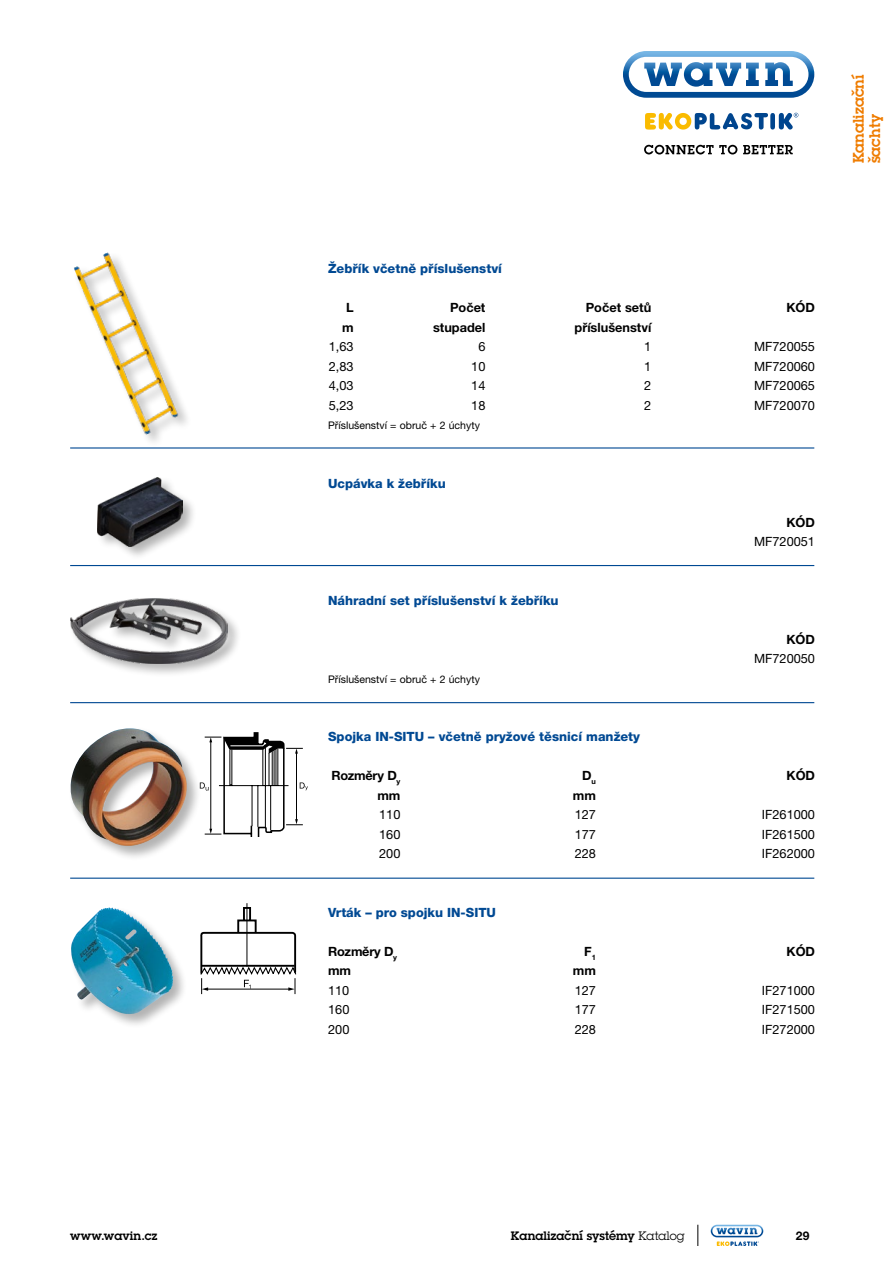
<style>
.page{position:relative;width:893px;height:1263px;background:#fff}
.page>*{position:absolute;margin:0;border:0;box-sizing:border-box;transform-origin:0 0}
.t1{font:600 15px/16.5px "Lubalin Graphfor Wavin";color:#ef7c00}
.t2{font:12.75px "Helvetica Neue CE";color:#000}
.t3{font:800 12.75px "Helvetica Neue LT Pro";color:#004993}
.t4{font:700 12.75px/19.5px "Helvetica Neue CE";color:#000;text-align:right}
.t5{font:700 12.75px/19.5px "Helvetica Neue CE";letter-spacing:-.02em;color:#000;text-align:right}
.t6{font:600 12px "Lubalin Graphfor Wavin";letter-spacing:.01em;color:#000}
.t7{font:700 12px "Helvetica Neue CE";color:#000}
.t8{font:10.5px "Helvetica Neue CE";color:#000}
.s1{font-weight:400}
</style>
<div class="page">
<svg style="left:697px;top:1225px;width:1px;height:21px"></svg>
<svg style="left:711px;top:1225px;width:52px;height:21px"></svg>
<svg style="left:623px;top:51px;width:191px;height:47px"></svg>
<svg style="left:644px;top:145px;width:93px;height:9px"></svg>
<svg style="left:743px;top:145px;width:50px;height:9px"></svg>
<svg style="left:645px;top:113px;width:153px;height:17px"></svg>
<hr style="left:70px;top:447px;width:744px;height:2px;background:#004993">
<hr style="left:70px;top:565px;width:744px;height:1px;background:#004993">
<img style="left:74px;top:252px;width:111px;height:185px">
<div style="left:68px;top:596px;width:174px;height:81px;background:#000;opacity:.3"></div>
<img style="left:70px;top:598px;width:158px;height:65px">
<hr style="left:70px;top:702px;width:744px;height:1px;background:#004993">
<hr style="left:70px;top:878px;width:744px;height:1px;background:#004993">
<svg style="left:201px;top:732px;width:107px;height:104px"></svg>
<hr style="left:247px;top:903px;width:1px;height:63px;background:#000">
<svg style="left:200px;top:906px;width:97px;height:88px"></svg>
<div style="left:69px;top:905px;width:119px;height:123px;background:#000;opacity:.3"></div>
<img style="left:69px;top:907px;width:105px;height:109px">
<div style="left:68px;top:726px;width:133px;height:134px;background:#000;opacity:.3"></div>
<img style="left:69px;top:728px;width:120px;height:120px">
<div style="left:96px;top:476px;width:101px;height:84px;background:#000;opacity:.3"></div>
<img style="left:98px;top:478px;width:84px;height:68px">
<p class="t1" style="left:850px;top:163px;width:91px;rotate:-90deg">Kanalizační šachty</p>
<p class="t3" style="left:328px;top:261px;width:175px">Žebřík včetně příslušenství</p>
<p class="t4" style="left:342px;top:298px;width:13px;text-align:center">L m</p>
<p class="t4" style="left:433px;top:298px;width:54px">Počet stupadel</p>
<p class="t4" style="left:575px;top:298px;width:78px">Počet setů příslušenství</p>
<p class="t4" style="left:786px;top:298px;width:30px">KÓD</p>
<p class="t2" style="left:329px;top:339px;width:26px">1,63</p>
<p class="t2" style="left:478px;top:339px;width:9px">6</p>
<p class="t2" style="left:644px;top:339px;width:9px">1</p>
<p class="t2" style="left:754px;top:339px;width:62px">MF720055</p>
<p class="t2" style="left:329px;top:358px;width:26px">2,83</p>
<p class="t2" style="left:471px;top:358px;width:16px">10</p>
<p class="t2" style="left:644px;top:358px;width:9px">1</p>
<p class="t2" style="left:754px;top:358px;width:62px">MF720060</p>
<p class="t2" style="left:329px;top:378px;width:26px">4,03</p>
<p class="t2" style="left:471px;top:378px;width:16px">14</p>
<p class="t2" style="left:644px;top:378px;width:9px">2</p>
<p class="t2" style="left:754px;top:378px;width:62px">MF720065</p>
<p class="t2" style="left:329px;top:397px;width:26px">5,23</p>
<p class="t2" style="left:471px;top:397px;width:16px">18</p>
<p class="t2" style="left:644px;top:397px;width:9px">2</p>
<p class="t2" style="left:754px;top:397px;width:62px">MF720070</p>
<p class="t8" style="left:328px;top:419px;width:153px">Příslušenství = obruč + 2 úchyty</p>
<p class="t3" style="left:328px;top:475px;width:119px">Ucpávka k žebříku</p>
<p class="t3" style="left:328px;top:592px;width:232px">Náhradní set příslušenství k žebříku</p>
<p class="t8" style="left:328px;top:672px;width:153px">Příslušenství = obruč + 2 úchyty</p>
<p class="t3" style="left:328px;top:729px;width:313px">Spojka IN-SITU – včetně pryžové těsnicí manžety</p>
<p class="t4" style="left:786px;top:512px;width:30px">KÓD</p>
<p class="t2" style="left:754px;top:534px;width:62px">MF720051</p>
<p class="t4" style="left:786px;top:629px;width:30px">KÓD</p>
<p class="t2" style="left:754px;top:651px;width:62px">MF720050</p>
<p class="t5" style="left:331px;top:766px;width:70px">Rozměry D<sub>y </sub>mm</p>
<p class="t4" style="left:573px;top:766px;width:25px">D<sub>u </sub>mm</p>
<p class="t4" style="left:786px;top:766px;width:30px">KÓD</p>
<p class="t2" style="left:379px;top:807px;width:23px">110</p>
<p class="t2" style="left:575px;top:807px;width:23px">127</p>
<p class="t2" style="left:762px;top:807px;width:55px">IF261000</p>
<p class="t2" style="left:379px;top:826px;width:23px">160</p>
<p class="t2" style="left:575px;top:826px;width:23px">177</p>
<p class="t2" style="left:762px;top:826px;width:55px">IF261500</p>
<p class="t2" style="left:379px;top:846px;width:23px">200</p>
<p class="t2" style="left:575px;top:846px;width:23px">228</p>
<p class="t2" style="left:762px;top:846px;width:55px">IF262000</p>
<p class="t3" style="left:328px;top:904px;width:169px">Vrták – pro spojku IN-SITU</p>
<p class="t5" style="left:328px;top:941px;width:70px;text-align:left">Rozměry D<sub>y </sub>mm</p>
<p class="t4" style="left:573px;top:941px;width:25px">F<sub>1 </sub>mm</p>
<p class="t4" style="left:786px;top:941px;width:30px">KÓD</p>
<p class="t2" style="left:328px;top:982px;width:23px">110</p>
<p class="t2" style="left:575px;top:982px;width:23px">127</p>
<p class="t2" style="left:762px;top:982px;width:55px">IF271000</p>
<p class="t2" style="left:328px;top:1002px;width:23px">160</p>
<p class="t2" style="left:575px;top:1002px;width:23px">177</p>
<p class="t2" style="left:762px;top:1002px;width:55px">IF271500</p>
<p class="t2" style="left:328px;top:1021px;width:23px">200</p>
<p class="t2" style="left:575px;top:1021px;width:23px">228</p>
<p class="t2" style="left:762px;top:1021px;width:55px">IF272000</p>
<p class="t6" style="left:70px;top:1228px;width:89px">www.wavin.cz</p>
<p class="t6" style="left:511px;top:1228px;width:175px">Kanalizační systémy <span class="s1">Katalog</span></p>
<p class="t7" style="left:796px;top:1228px;width:15px">29</p>
</div>
